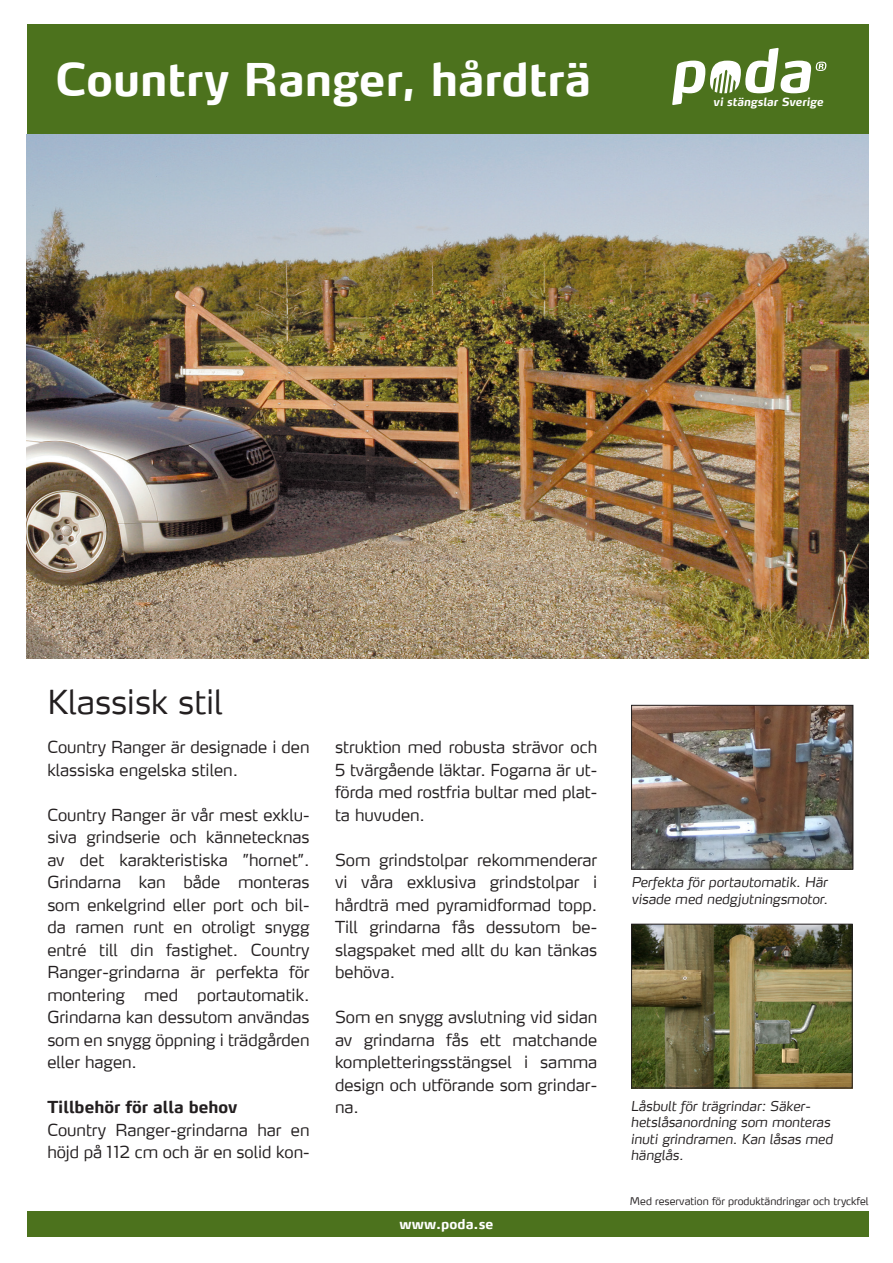
<style>
.page{position:relative;width:893px;height:1263px;background:#fff}
.page>*{position:absolute;margin:0;border:0;box-sizing:border-box;transform-origin:0 0}
.t1{font:700 45px "Max";color:#fff}
.t2{font:300 33px "Max";color:#231f20}
.t3{font:300 16.5px/22.5px "Max LF";color:#231f20;text-align:justify}
.t4{font:700 16.5px "Max LF";color:#231f20}
.t5{font:italic 300 13.5px/16.2px "Max";color:#231f20}
.t6{font:700 13.5px "Max";letter-spacing:.005em;color:#fff}
.t7{font:italic 700 11.25px "Max LF";color:#fff}
.t8{font:300 10.5px "Max";color:#231f20}
</style>
<div class="page">
<div style="left:27px;top:24px;width:842px;height:110px;background:#4c721d"></div>
<svg style="left:672px;top:48px;width:154px;height:57px"></svg>
<div style="left:27px;top:1211px;width:842px;height:26px;background:#4c721d"></div>
<img style="left:26px;top:134px;width:842px;height:525px">
<img style="left:633px;top:707px;width:218px;height:160px">
<div style="left:631px;top:705px;width:222px;height:164px;border:1px solid #231f20"></div>
<img style="left:633px;top:926px;width:217px;height:160px">
<div style="left:631px;top:924px;width:221px;height:164px;border:1px solid #231f20"></div>
<p class="t1" style="left:55px;top:51px;width:537px">Country Ranger, hårdträ</p>
<p class="t7" style="left:713px;top:95px;width:112px">vi stängslar Sverige</p>
<p class="t2" style="left:47px;top:681px;width:177px">Klassisk stil</p>
<p class="t3" style="left:47px;top:736px;width:264px">Country Ranger är designade i den klassiska engelska stilen.</p>
<p class="t3" style="left:47px;top:803px;width:264px">Country Ranger är vår mest exklu&shy;siva grindserie och kännetecknas av det karakteristiska ”hornet”.<br>Grindarna kan både monteras som enkelgrind eller port och bil&shy;da ramen runt en otroligt snygg entré till din fastighet. Country Ranger-grindarna är perfekta för montering med portautomatik.<br>Grindarna kan dessutom användas som en snygg öppning i trädgården eller hagen.</p>
<p class="t4" style="left:47px;top:1097px;width:192px">Tillbehör för alla behov</p>
<p class="t3" style="left:47px;top:1118px;width:264px">Country Ranger-grindarna har en höjd på 112 cm och är en solid kon-</p>
<p class="t3" style="left:335px;top:736px;width:264px">struktion med robusta strävor och 5 tvärgående läktar. Fogarna är ut&shy;förda med rostfria bultar med plat&shy;ta huvuden.</p>
<p class="t3" style="left:335px;top:848px;width:264px">Som grindstolpar rekommenderar vi våra exklusiva grindstolpar i hårdträ med pyramidformad topp.<br>Till grindarna fås dessutom be&shy;slagspaket med allt du kan tänkas behöva.</p>
<p class="t3" style="left:335px;top:1006px;width:264px">Som en snygg avslutning vid sidan av grindarna fås ett matchande kompletteringsstängsel i samma design och utförande som grindar&shy;na.</p>
<p class="t6" style="left:399px;top:1215px;width:95px">www.poda.se</p>
<p class="t5" style="left:632px;top:874px;width:198px">Perfekta för portautomatik. Här visade med nedgjutningsmotor.</p>
<p class="t5" style="left:631px;top:1098px;width:204px">Låsbult för trägrindar: Säker&shy;hetslåsanordning som monteras inuti grindramen. Kan låsas med hänglås.</p>
<p class="t8" style="left:630px;top:1194px;width:240px">Med reservation för produktändringar och tryckfel</p>
</div>
